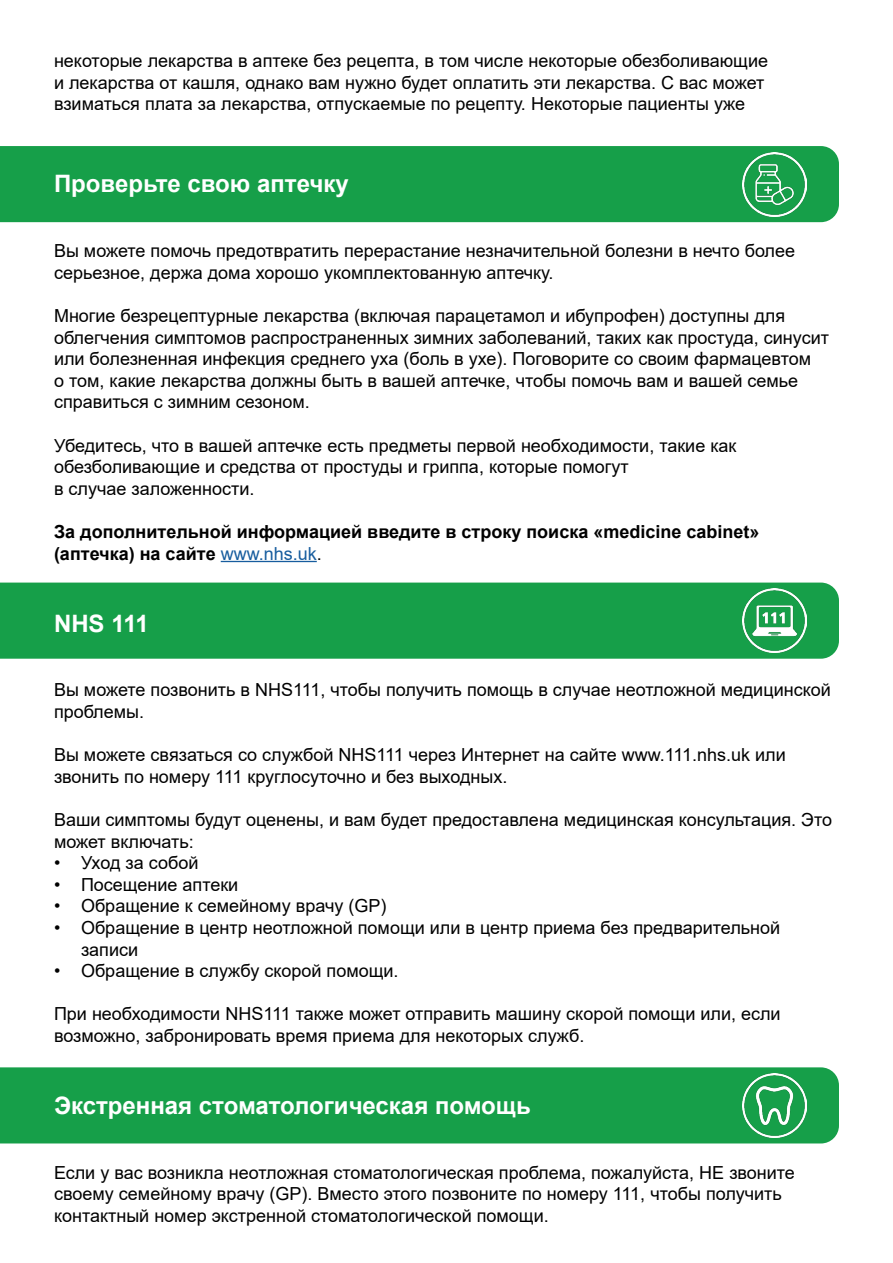
<style>
.page{position:relative;width:893px;height:1263px;background:#fff}
.page>*{position:absolute;margin:0;border:0;box-sizing:border-box;transform-origin:0 0}
.t1{font:700 24px "Arial";color:#fff}
.t2{font:18px/21.6px "Arial";color:#000}
.t3{font:700 18px/21.6px "Arial";color:#000}
.s1{font-weight:400;color:#175d9e}
.s2{font-weight:400}
</style>
<div class="page">
<div style="left:0;top:146px;width:839px;height:76px;background:#169f49"></div>
<div style="left:0;top:583px;width:839px;height:76px;background:#169f49"></div>
<div style="left:0;top:1067px;width:839px;height:76px;background:#169f49"></div>
<hr style="left:221px;top:561px;width:96px;height:1px;background:#175d9e">
<img style="left:742px;top:152px;width:64px;height:64px">
<img style="left:742px;top:589px;width:64px;height:64px">
<img style="left:742px;top:1073px;width:64px;height:64px">
<p class="t2" style="left:54px;top:50px;width:716px">некоторые лекарства в аптеке без рецепта, в том числе некоторые обезболивающие и лекарства от кашля, однако вам нужно будет оплатить эти лекарства. С вас может взиматься плата за лекарства, отпускаемые по рецепту. Некоторые пациенты уже</p>
<p class="t1" style="left:54px;top:167px;width:296px">Проверьте свою аптечку</p>
<p class="t2" style="left:54px;top:240px;width:743px">Вы можете помочь предотвратить перерастание незначительной болезни в нечто более серьезное, держа дома хорошо укомплектованную аптечку.</p>
<p class="t2" style="left:54px;top:305px;width:776px">Многие безрецептурные лекарства (включая парацетамол и ибупрофен) доступны для облегчения симптомов распространенных зимних заболеваний, таких как простуда, синусит или болезненная инфекция среднего уха (боль в ухе). Поговорите со своим фармацевтом<br>о том, какие лекарства должны быть в вашей аптечке, чтобы помочь вам и вашей семье справиться с зимним сезоном.</p>
<p class="t2" style="left:54px;top:434px;width:684px">Убедитесь, что в вашей аптечке есть предметы первой необходимости, такие как обезболивающие и средства от простуды и гриппа, которые помогут</p>
<p class="t2" style="left:54px;top:477px;width:202px">в случае заложенности.</p>
<p class="t3" style="left:54px;top:521px;width:707px">За дополнительной информацией введите в строку поиска «medicine cabinet» (аптечка) на сайте <span class="s1">www.nhs.uk</span><span class="s2">.</span></p>
<p class="t1" style="left:54px;top:606px;width:96px">NHS 111</p>
<p class="t2" style="left:54px;top:679px;width:778px">Вы можете позвонить в NHS111, чтобы получить помощь в случае неотложной медицинской проблемы.</p>
<p class="t2" style="left:54px;top:744px;width:733px">Вы можете связаться со службой NHS111 через Интернет на сайте www.111.nhs.uk или звонить по номеру 111 круглосуточно и без выходных.</p>
<p class="t2" style="left:54px;top:809px;width:780px">Ваши симптомы будут оценены, и вам будет предоставлена медицинская консультация. Это может включать:</p>
<p class="t2" style="left:54px;top:852px;width:146px">• Уход за собой</p>
<p class="t2" style="left:54px;top:873px;width:186px">• Посещение аптеки</p>
<p class="t2" style="left:54px;top:895px;width:334px">• Обращение к семейному врачу (GP)</p>
<p class="t2" style="left:81px;top:917px;width:701px;text-indent:-27px">• Обращение в центр неотложной помощи или в центр приема без предварительной записи</p>
<p class="t2" style="left:54px;top:960px;width:346px">• Обращение в службу скорой помощи.</p>
<p class="t2" style="left:54px;top:1003px;width:728px">При необходимости NHS111 также может отправить машину скорой помощи или, если возможно, забронировать время приема для некоторых служб.</p>
<p class="t1" style="left:54px;top:1089px;width:478px">Экстренная стоматологическая помощь</p>
<p class="t2" style="left:54px;top:1161px;width:742px">Если у вас возникла неотложная стоматологическая проблема, пожалуйста, НЕ звоните своему семейному врачу (GP). Вместо этого позвоните по номеру 111, чтобы получить контактный номер экстренной стоматологической помощи.</p>
</div>
